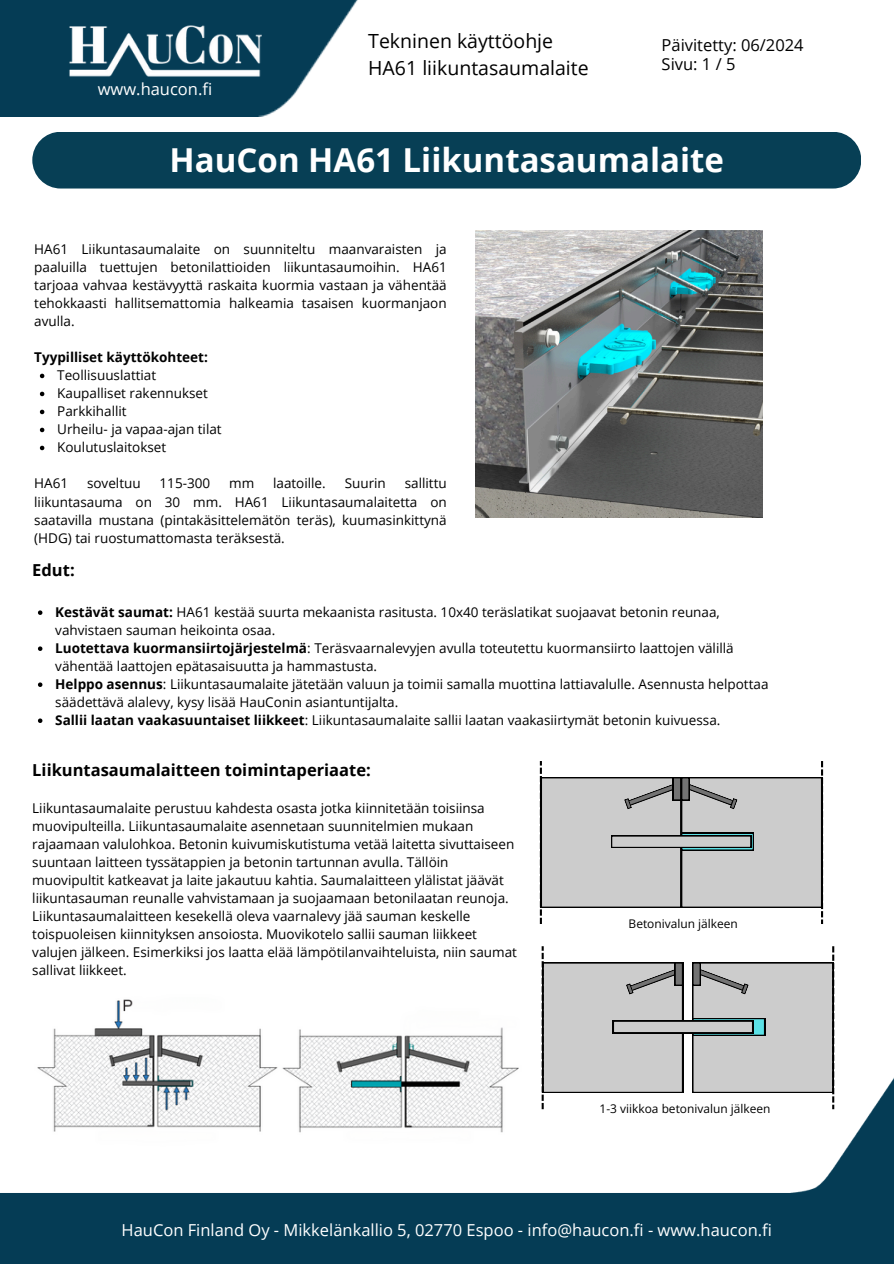
<style>
.page{position:relative;width:894px;height:1264px;background:#fff}
.page>*{position:absolute;margin:0;border:0;box-sizing:border-box;transform-origin:0 0}
.t1{font:700 33px "Open Sans";color:#fff}
.t2{font:19.5px/27px "Open Sans";color:#000}
.t3{font:16.5px "Open Sans";color:#fff}
.t4{font:700 16.5px "Open Sans";color:#000}
.t5{font:16.5px "Open Sans";color:#000}
.t6{font:13.5px/18px "Open Sans";color:#000}
.t7{font:700 13.5px "Open Sans";color:#000}
.t8{font:12px "Open Sans";color:#000}
.s1{font-weight:700}
</style>
<div class="page">
<img style="left:0;top:946px;width:893px;height:317px">
<img style="left:0;top:0;width:358px;height:116px">
<img style="left:44px;top:13px;width:251px;height:76px">
<img style="left:475px;top:231px;width:287px;height:287px">
<div style="left:32px;top:132px;width:829px;height:56px;background:#073f55;border-radius:28px"></div>
<svg style="left:40px;top:374px;width:4px;height:4px"></svg>
<svg style="left:40px;top:392px;width:4px;height:4px"></svg>
<svg style="left:40px;top:410px;width:4px;height:4px"></svg>
<svg style="left:40px;top:428px;width:4px;height:4px"></svg>
<svg style="left:40px;top:446px;width:4px;height:4px"></svg>
<svg style="left:38px;top:610px;width:4px;height:5px"></svg>
<svg style="left:38px;top:646px;width:4px;height:5px"></svg>
<svg style="left:38px;top:682px;width:4px;height:5px"></svg>
<svg style="left:38px;top:718px;width:4px;height:5px"></svg>
<svg style="left:539px;top:761px;width:283px;height:163px"></svg>
<svg style="left:541px;top:946px;width:293px;height:163px"></svg>
<img style="left:34px;top:993px;width:490px;height:156px">
<p class="t3" style="left:98px;top:77px;width:116px">www.haucon.fi</p>
<h3 class="t2" style="left:368px;top:27px;width:222px">Tekninen käyttöohje<br>HA61 liikuntasaumalaite</h3>
<h4 class="t5" style="left:661px;top:34px;width:143px">Päivitetty: 06/2024</h4>
<p class="t5" style="left:661px;top:53px;width:75px">Sivu: 1 / 5</p>
<h1 class="t1" style="left:170px;top:136px;width:555px">HauCon HA61 Liikuntasaumalaite</h1>
<h6 class="t6" style="left:34px;top:240px;width:414px;text-align:justify">HA61 Liikuntasaumalaite on suunniteltu maanvaraisten ja paaluilla tuettujen betonilattioiden liikuntasaumoihin. HA61 tarjoaa vahvaa kestävyyttä raskaita kuormia vastaan ja vähentää tehokkaasti hallitsemattomia halkeamia tasaisen kuormanjaon avulla.</h6>
<h5 class="t7" style="left:34px;top:348px;width:175px">Tyypilliset käyttökohteet:</h5>
<p class="t6" style="left:57px;top:366px;width:100px">Teollisuuslattiat</p>
<p class="t6" style="left:57px;top:384px;width:152px">Kaupalliset rakennukset</p>
<p class="t6" style="left:57px;top:402px;width:71px">Parkkihallit</p>
<p class="t6" style="left:57px;top:420px;width:166px">Urheilu- ja vapaa-ajan tilat</p>
<p class="t6" style="left:57px;top:438px;width:110px">Koulutuslaitokset</p>
<h6 class="t6" style="left:34px;top:474px;width:35px">HA61</h6>
<h6 class="t6" style="left:87px;top:474px;width:55px">soveltuu</h6>
<h6 class="t6" style="left:159px;top:474px;width:52px">115-300</h6>
<h6 class="t6" style="left:229px;top:474px;width:27px">mm</h6>
<h6 class="t6" style="left:273px;top:474px;width:54px">laatoille.</h6>
<h6 class="t6" style="left:344px;top:474px;width:43px">Suurin</h6>
<h6 class="t6" style="left:34px;top:474px;width:414px;text-align:justify;text-indent:370px">sallittu liikuntasauma on 30 mm. HA61 Liikuntasaumalaitetta on saatavilla mustana (pintakäsittelemätön teräs), kuumasinkittynä (HDG) tai ruostumattomasta teräksestä.</h6>
<p class="t4" style="left:32px;top:558px;width:44px">Edut:</p>
<p class="t6" style="left:55px;top:603px;width:666px"><span class="s1">Kestävät saumat:</span> HA61 kestää suurta mekaanista rasitusta. 10x40 teräslatikat suojaavat betonin reunaa, vahvistaen sauman heikointa osaa.</p>
<p class="t6" style="left:55px;top:639px;width:679px"><span class="s1">Luotettava kuormansiirtojärjestelmä</span>: Teräsvaarnalevyjen avulla toteutettu kuormansiirto laattojen välillä vähentää laattojen epätasaisuutta ja hammastusta.</p>
<h3 class="t6" style="left:55px;top:675px;width:714px"><span class="s1">Helppo asennus</span>: Liikuntasaumalaite jätetään valuun ja toimii samalla muottina lattiavalulle. Asennusta helpottaa säädettävä alalevy, kysy lisää HauConin asiantuntijalta.</h3>
<h6 class="t6" style="left:55px;top:711px;width:666px"><span class="s1">Sallii laatan vaakasuuntaiset liikkeet</span>: Liikuntasaumalaite sallii laatan vaakasiirtymät betonin kuivuessa.</h6>
<p class="t4" style="left:32px;top:758px;width:340px">Liikuntasaumalaitteen toimintaperiaate:</p>
<p class="t6" style="left:32px;top:799px;width:486px">Liikuntasaumalaite perustuu kahdesta osasta jotka kiinnitetään toisiinsa muovipulteilla. Liikuntasaumalaite asennetaan suunnitelmien mukaan rajaamaan valulohkoa. Betonin kuivumiskutistuma vetää laitetta sivuttaiseen suuntaan laitteen tyssätappien ja betonin tartunnan avulla. Tällöin muovipultit katkeavat ja laite jakautuu kahtia. Saumalaitteen ylälistat jäävät liikuntasauman reunalle vahvistamaan ja suojaamaan betonilaatan reunoja.<br>Liikuntasaumalaitteen kesekellä oleva vaarnalevy jää sauman keskelle toispuoleisen kiinnityksen ansoiosta. Muovikotelo sallii sauman liikkeet valujen jälkeen. Esimerkiksi jos laatta elää lämpötilanvaihteluista, niin saumat sallivat liikkeet.</p>
<p class="t8" style="left:628px;top:915px;width:111px">Betonivalun jälkeen</p>
<p class="t8" style="left:599px;top:1100px;width:172px">1-3 viikkoa betonivalun jälkeen</p>
<h4 class="t3" style="left:121px;top:1218px;width:651px">HauCon Finland Oy - Mikkelänkallio 5, 02770 Espoo - info@haucon.fi - www.haucon.fi</h4>
</div>
